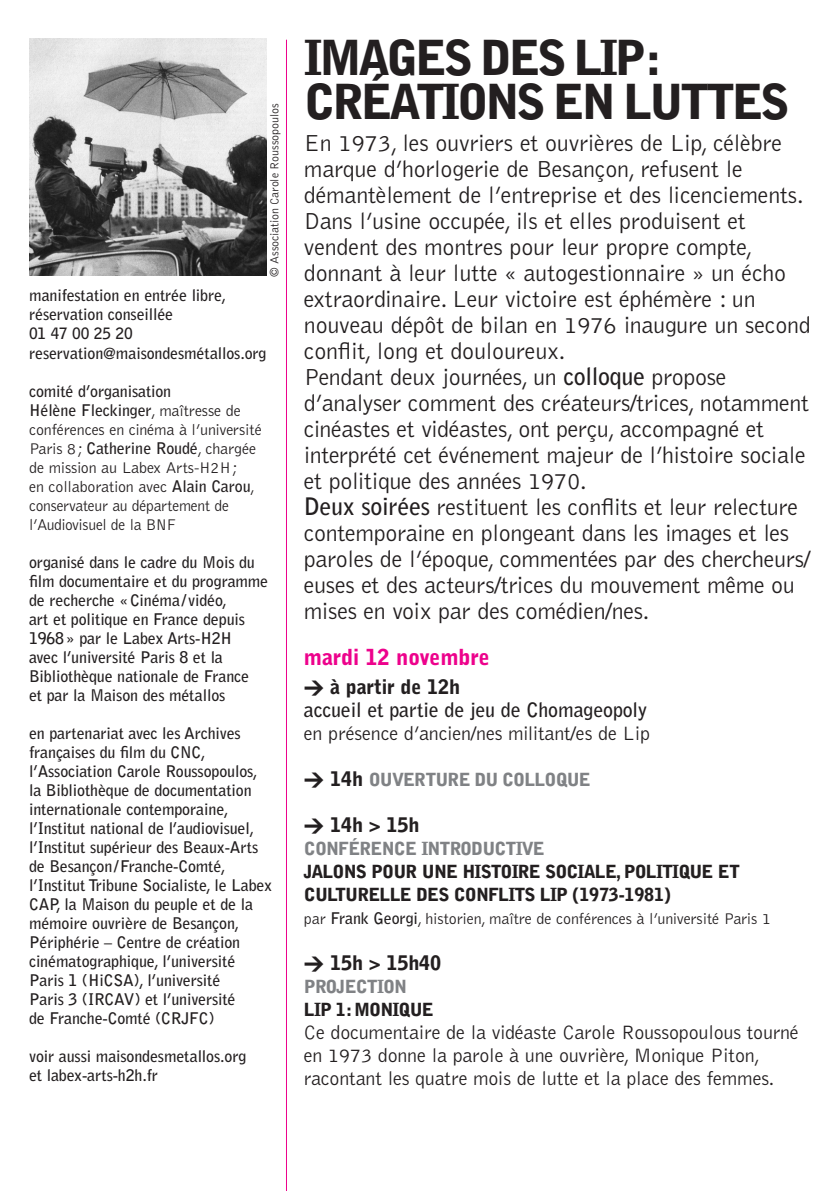
<style>
.page{position:relative;width:840px;height:1191px;background:#fff}
.page>*{position:absolute;margin:0;border:0;box-sizing:border-box;transform-origin:0 0}
.TITRE{font:900 48px "Bell Gothic";letter-spacing:-.075em;color:#231f20}
.TITRE-2{font:300 24px/26px "Bell Gothic";letter-spacing:-.015em;color:#231f20}
.TXT{font:900 22px "Bell Gothic";letter-spacing:-.01em;color:#ed028c}
.TXT-2{font:300 20px/23px "Bell Gothic";letter-spacing:-.01em;color:#231f20}
.TXT-3{font:700 20px "Bell Gothic";letter-spacing:-.01em;color:#231f20}
.TXT-4{font:900 20px "Bell Gothic";letter-spacing:-.01em;color:#231f20}
.TXT-5{font:900 18px/23px "Bell Gothic";letter-spacing:-.05em;color:#231f20}
.TXT-6{font:900 18px "Bell Gothic";letter-spacing:-.05em;color:#808285}
.TITRE-3{font:700 16px/19px "Bell Gothic";letter-spacing:-.01em;color:#231f20}
.TXT-7{font:300 16px/19px "Bell Gothic";letter-spacing:-.01em;color:#231f20}
.TITRE-4{font:700 15.6px "Bell Gothic";letter-spacing:-.01em;color:#231f20}
.TITRE-5{font:300 12px "Bell Gothic";letter-spacing:-.01em;color:#231f20}
.s1{font-weight:700}
.s2{font-family:"DIN"}
.s3{font-family:"DIN";font-size:20px;color:#231f20}
.s4{font-size:20px;color:#231f20}
</style>
<div class="page">
<hr style="left:286px;top:40px;width:1px;height:1151px;background:#ed028c">
<img style="left:29px;top:38px;width:237px;height:237px">
<p class="TITRE-5" style="left:268px;top:277px;width:175px;rotate:-90deg">© Association Carole Roussopoulos</p>
<p class="TITRE-3" style="left:29px;top:285px;width:198px">manifestation en entrée libre, réservation conseillée</p>
<p class="TITRE-4" style="left:29px;top:323px;width:105px">01 47 00 25 20</p>
<p class="TITRE-3" style="left:29px;top:343px;width:239px">reservation@maisondesmétallos.org</p>
<p class="TXT-7" style="left:29px;top:382px;width:234px"><span class="s1">comité d’organisation<br>Hélène Fleckinger</span>, maîtresse de conférences en cinéma à l’université<br>Paris 8; <span class="s1">Catherine Roudé</span>, chargée de mission au Labex Arts-H2H;<br>en collaboration avec <span class="s1">Alain Carou</span>, conservateur au département de l’Audiovisuel de la BNF</p>
<p class="TITRE-3" style="left:29px;top:552px;width:240px">organisé dans le cadre du Mois du film documentaire et du programme de recherche «Cinéma/vidéo,<br>art et politique en France depuis<br>1968» par le Labex Arts-H2H<br>avec l’université Paris 8 et la<br>Bibliothèque nationale de France</p>
<p class="TITRE-3" style="left:29px;top:685px;width:198px">et par la Maison des métallos</p>
<p class="TITRE-3" style="left:29px;top:723px;width:244px">en partenariat avec les Archives françaises du film du CNC, l’Association Carole Roussopoulos, la Bibliothèque de documentation internationale contemporaine, l’Institut national de l’audiovisuel, l’Institut supérieur des Beaux-Arts de Besançon/Franche-Comté, l’Institut Tribune Socialiste, le Labex CAP, la Maison du peuple et de la mémoire ouvrière de Besançon, Périphérie – Centre de création cinématographique, l’université Paris 1 (HiCSA), l’université<br>Paris 3 (IRCAV) et l’université<br>de Franche-Comté (CRJFC)</p>
<p class="TITRE-3" style="left:29px;top:1046px;width:219px">voir aussi maisondesmetallos.org et labex-arts-h2h.fr</p>
<p class="TITRE" style="left:304px;top:30px;width:359px">IMAGES DES LIP:</p>
<p class="TITRE" style="left:304px;top:74px;width:486px">CRÉATIONS EN LUTTES</p>
<p class="TITRE-2" style="left:304px;top:131px;width:508px">En 1973, les ouvriers et ouvrières de Lip, célèbre marque d’horlogerie de Besançon, refusent le démantèlement de l’entreprise et des licenciements.<br>Dans l’usine occupée, ils et elles produisent et vendent des montres pour leur propre compte, donnant à leur lutte « autogestionnaire » un écho extraordinaire. Leur victoire est éphémère : un nouveau dépôt de bilan en 1976 inaugure un second conflit, long et douloureux.<br>Pendant deux journées, un <span class="s1">colloque</span> propose d’analyser comment des créateurs/trices, notamment cinéastes et vidéastes, ont perçu, accompagné et interprété cet événement majeur de l’histoire sociale et politique des années 1970.<br><span class="s1">Deux soirées</span> restituent les conflits et leur relecture contemporaine en plongeant dans les images et les paroles de l’époque, commentées par des chercheurs/ euses et des acteurs/trices du mouvement même ou mises en voix par des comédien/nes.</p>
<p class="TXT" style="left:304px;top:644px;width:187px">mardi 12 novembre</p>
<p class="TXT-4" style="left:304px;top:675px;width:158px"><span class="s2">&gt;</span> à partir de 12h</p>
<p class="TXT-3" style="left:304px;top:697px;width:344px">accueil et partie de jeu de Chomageopoly</p>
<p class="TXT-2" style="left:304px;top:722px;width:347px">en présence d’ancien/nes militant/es de Lip</p>
<p class="TXT-6" style="left:304px;top:769px;width:288px"><span class="s3">&gt;</span> <span class="s4">14h</span> OUVERTURE DU COLLOQUE</p>
<p class="TXT-4" style="left:304px;top:813px;width:117px"><span class="s2">&gt;</span> 14h &gt; 15h</p>
<p class="TXT-6" style="left:304px;top:838px;width:242px">CONFÉRENCE INTRODUCTIVE</p>
<p class="TXT-5" style="left:304px;top:860px;width:437px">JALONS POUR UNE HISTOIRE SOCIALE, POLITIQUE ET<br>CULTURELLE DES CONFLITS LIP (1973-1981)</p>
<p class="TXT-7" style="left:304px;top:909px;width:468px">par <span class="s1">Frank Georgi</span>, historien, maître de conférences à l’université Paris 1</p>
<p class="TXT-4" style="left:304px;top:951px;width:139px"><span class="s2">&gt;</span> 15h &gt; 15h40</p>
<p class="TXT-6" style="left:304px;top:976px;width:105px">PROJECTION</p>
<p class="TXT-5" style="left:304px;top:998px;width:131px">LIP 1: MONIQUE</p>
<p class="TXT-2" style="left:304px;top:1021px;width:496px">Ce documentaire de la vidéaste Carole Roussopoulous tourné en 1973 donne la parole à une ouvrière, Monique Piton, racontant les quatre mois de lutte et la place des femmes.</p>
</div>
